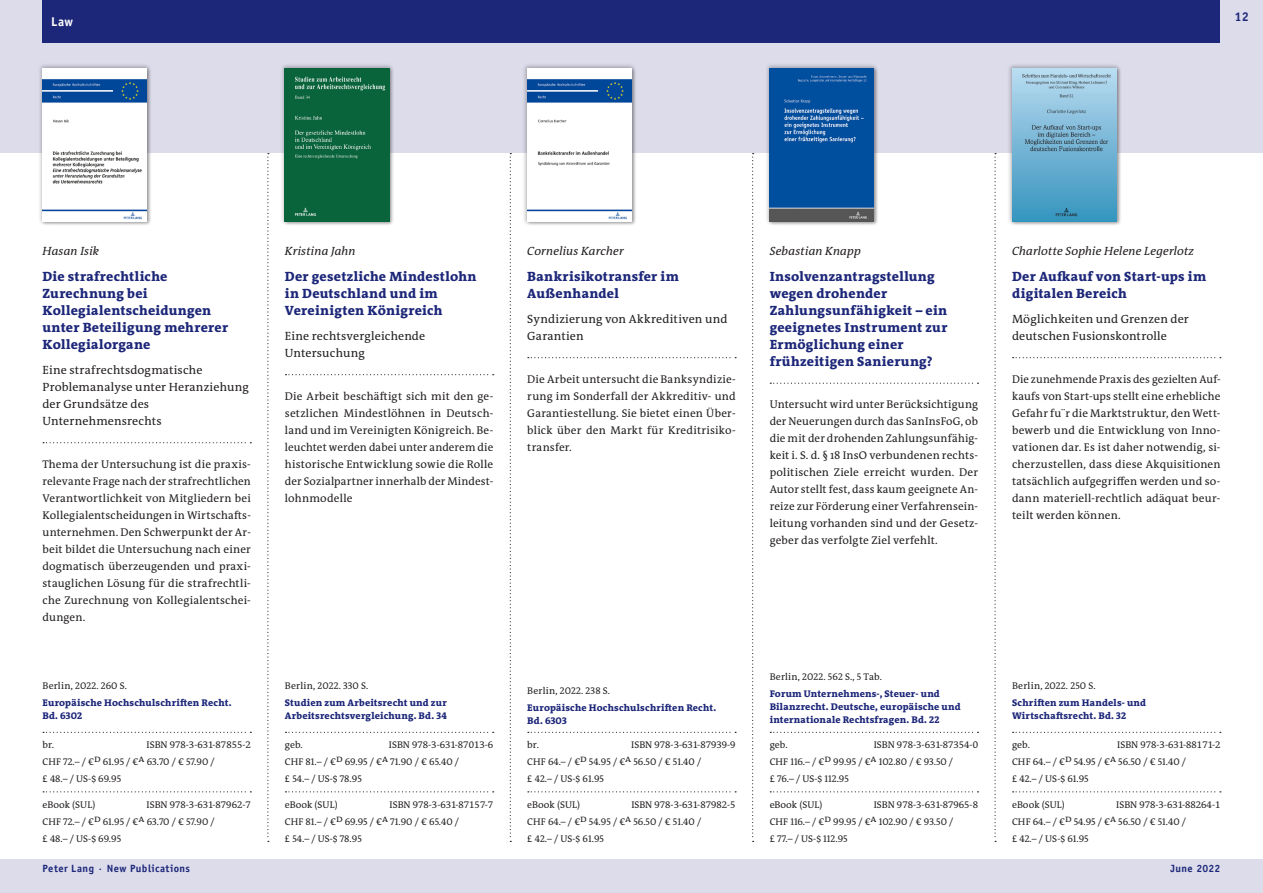
<style>
.page{position:relative;width:1263px;height:893px;background:#fff}
.page>*{position:absolute;margin:0;border:0;box-sizing:border-box;transform-origin:0 0}
._110___Titel{font:800 13.5px/17px "The Antiqua B W8";letter-spacing:.02em;color:#1d2779}
.Subjects{font:700 12.75px "Officina Sans";color:#fff}
.t1{font:700 12.75px "Officina Sans";color:#1d2779}
._120___Untertitel{font:12px/17px "The Antiqua B W5 Plain";letter-spacing:.015em;color:#231f20}
._100___Autor{font:italic 12px "The Antiqua B W5 Plain";letter-spacing:.01em;color:#231f20}
._300___Werbetext__FK{font:11.25px/17px "The Antiqua B W5 Plain";letter-spacing:.015em;color:#231f20;text-align:justify}
.t2{font:700 10.5px "Officina Sans";letter-spacing:.04em;color:#1d2779}
._230___Preise{font:9.75px/17px "The Antiqua B W5 Plain";color:#231f20}
._210___Reihe{font:800 9.75px/12.8px "The Antiqua B W8";letter-spacing:.02em;color:#1d2779}
._220___ISBN{font:9.75px "The Antiqua B W5 Plain";color:#231f20}
._200___Ort_Jahr_Umfa{font:9.75px "The Antiqua B W5 Plain";letter-spacing:.025em;color:#231f20}
</style>
<div class="page">
<div style="left:0;top:0;width:1263px;height:153px;background:#dcdceb"></div>
<div style="left:0;top:859px;width:1263px;height:34px;background:#dcdceb"></div>
<svg style="left:267px;top:153px;width:2px;height:689px"></svg>
<svg style="left:1013px;top:732px;width:208px;height:1px"></svg>
<svg style="left:1013px;top:791px;width:208px;height:1px"></svg>
<svg style="left:1013px;top:357px;width:208px;height:1px"></svg>
<svg style="left:770px;top:732px;width:208px;height:1px"></svg>
<svg style="left:770px;top:791px;width:208px;height:1px"></svg>
<svg style="left:770px;top:383px;width:208px;height:1px"></svg>
<svg style="left:528px;top:732px;width:208px;height:1px"></svg>
<svg style="left:528px;top:791px;width:208px;height:1px"></svg>
<svg style="left:528px;top:357px;width:208px;height:1px"></svg>
<svg style="left:285px;top:732px;width:209px;height:1px"></svg>
<svg style="left:285px;top:791px;width:209px;height:1px"></svg>
<svg style="left:285px;top:374px;width:209px;height:1px"></svg>
<svg style="left:43px;top:732px;width:208px;height:1px"></svg>
<svg style="left:43px;top:791px;width:208px;height:1px"></svg>
<svg style="left:43px;top:442px;width:208px;height:1px"></svg>
<div style="left:43px;top:0;width:1177px;height:43px;background:#1d2779"></div>
<div style="left:522px;top:63px;width:115px;height:163px;background:#231f20;opacity:.3"></div>
<img style="left:527px;top:68px;width:104px;height:153px">
<div style="left:280px;top:63px;width:114px;height:163px;background:#231f20;opacity:.3"></div>
<img style="left:285px;top:68px;width:104px;height:153px">
<div style="left:37px;top:63px;width:115px;height:163px;background:#231f20;opacity:.3"></div>
<img style="left:43px;top:68px;width:104px;height:153px">
<div style="left:764px;top:63px;width:115px;height:163px;background:#231f20;opacity:.3"></div>
<img style="left:770px;top:68px;width:104px;height:153px">
<div style="left:1007px;top:63px;width:114px;height:163px;background:#231f20;opacity:.3"></div>
<img style="left:1012px;top:68px;width:104px;height:153px">
<svg style="left:510px;top:153px;width:1px;height:689px"></svg>
<svg style="left:752px;top:153px;width:2px;height:689px"></svg>
<svg style="left:994px;top:153px;width:2px;height:689px"></svg>
<p class="Subjects" style="left:51px;top:13px;width:24px">Law</p>
<p class="t1" style="left:1234px;top:9px;width:16px">12</p>
<p class="_100___Autor" style="left:43px;top:243px;width:58px">Hasan Isik</p>
<p class="_110___Titel" style="left:43px;top:268px;width:187px">Die strafrechtliche<br>Zurechnung bei<br>Kollegialentscheidungen unter Beteiligung mehrerer<br>Kollegialorgane</p>
<p class="_120___Untertitel" style="left:43px;top:362px;width:208px">Eine strafrechtsdogmatische<br>Problemanalyse unter Heranziehung der Grundsätze des<br>Unternehmensrechts</p>
<p class="_300___Werbetext__FK" style="left:43px;top:456px;width:210px">Thema der Untersuchung ist die praxis&shy;relevante Frage nach der strafrechtlichen Verantwortlichkeit von Mitgliedern bei Kollegialentscheidungen in Wirtschafts&shy;unternehmen. Den Schwerpunkt der Ar&shy;beit bildet die Untersuchung nach einer dogmatisch überzeugenden und praxi&shy;stauglichen Lösung für die strafrechtli&shy;che Zurechnung von Kollegialentschei&shy;dungen.</p>
<p class="_200___Ort_Jahr_Umfa" style="left:43px;top:679px;width:86px">Berlin, 2022. 260 S.</p>
<p class="_210___Reihe" style="left:43px;top:696px;width:190px">Europäische Hochschulschriften Recht.<br>Bd. 6302</p>
<p class="_220___ISBN" style="left:43px;top:739px;width:13px">br.</p>
<p class="_220___ISBN" style="left:147px;top:739px;width:106px">ISBN 978-3-631-87855-2</p>
<p class="_230___Preise" style="left:43px;top:754px;width:174px">CHF 72.– / €D 61.95 / €A 63.70 / € 57.90 / £ 48.– / US-$ 69.95</p>
<p class="_220___ISBN" style="left:43px;top:798px;width:54px">eBook (SUL)</p>
<p class="_220___ISBN" style="left:147px;top:798px;width:106px">ISBN 978-3-631-87962-7</p>
<p class="_230___Preise" style="left:43px;top:813px;width:174px">CHF 72.– / €D 61.95 / €A 63.70 / € 57.90 / £ 48.– / US-$ 69.95</p>
<p class="_100___Autor" style="left:285px;top:243px;width:72px">Kristina Jahn</p>
<p class="_110___Titel" style="left:285px;top:268px;width:193px">Der gesetzliche Mindestlohn in Deutschland und im<br>Vereinigten Königreich</p>
<p class="_120___Untertitel" style="left:285px;top:328px;width:142px">Eine rechtsvergleichende<br>Untersuchung</p>
<p class="_300___Werbetext__FK" style="left:285px;top:387px;width:210px">Die Arbeit beschäftigt sich mit den ge&shy;setzlichen Mindestlöhnen in Deutsch&shy;land und im Vereinigten Königreich. Be&shy;leuchtet werden dabei unter anderem die historische Entwicklung sowie die Rolle der Sozialpartner innerhalb der Mindest&shy;lohnmodelle</p>
<p class="_200___Ort_Jahr_Umfa" style="left:285px;top:679px;width:85px">Berlin, 2022. 330 S.</p>
<p class="_210___Reihe" style="left:285px;top:696px;width:163px">Studien zum Arbeitsrecht und zur<br>Arbeitsrechtsvergleichung. Bd. 34</p>
<p class="_220___ISBN" style="left:285px;top:739px;width:19px">geb.</p>
<p class="_220___ISBN" style="left:389px;top:739px;width:106px">ISBN 978-3-631-87013-6</p>
<p class="_230___Preise" style="left:285px;top:754px;width:176px">CHF 81.– / €D 69.95 / €A 71.90 / € 65.40 / £ 54.– / US-$ 78.95</p>
<p class="_220___ISBN" style="left:285px;top:798px;width:54px">eBook (SUL)</p>
<p class="_220___ISBN" style="left:389px;top:798px;width:105px">ISBN 978-3-631-87157-7</p>
<p class="_230___Preise" style="left:285px;top:813px;width:176px">CHF 81.– / €D 69.95 / €A 71.90 / € 65.40 / £ 54.– / US-$ 78.95</p>
<p class="_100___Autor" style="left:527px;top:243px;width:98px">Cornelius Karcher</p>
<p class="_110___Titel" style="left:527px;top:268px;width:153px">Bankrisikotransfer im<br>Außenhandel</p>
<p class="_120___Untertitel" style="left:527px;top:311px;width:202px">Syndizierung von Akkreditiven und<br>Garantien</p>
<p class="_300___Werbetext__FK" style="left:527px;top:370px;width:210px">Die Arbeit untersucht die Banksyndizie&shy;rung im Sonderfall der Akkreditiv- und Garantiestellung. Sie bietet einen Über&shy;blick über den Markt für Kreditrisiko&shy;transfer.</p>
<p class="_200___Ort_Jahr_Umfa" style="left:527px;top:685px;width:84px">Berlin, 2022. 238 S.</p>
<p class="_210___Reihe" style="left:527px;top:702px;width:190px">Europäische Hochschulschriften Recht.<br>Bd. 6303</p>
<p class="_220___ISBN" style="left:527px;top:739px;width:13px">br.</p>
<p class="_220___ISBN" style="left:631px;top:739px;width:106px">ISBN 978-3-631-87939-9</p>
<p class="_230___Preise" style="left:527px;top:754px;width:175px">CHF 64.– / €D 54.95 / €A 56.50 / € 51.40 / £ 42.– / US-$ 61.95</p>
<p class="_220___ISBN" style="left:527px;top:798px;width:54px">eBook (SUL)</p>
<p class="_220___ISBN" style="left:631px;top:798px;width:106px">ISBN 978-3-631-87982-5</p>
<p class="_230___Preise" style="left:527px;top:813px;width:175px">CHF 64.– / €D 54.95 / €A 56.50 / € 51.40 / £ 42.– / US-$ 61.95</p>
<p class="_100___Autor" style="left:770px;top:243px;width:93px">Sebastian Knapp</p>
<p class="_110___Titel" style="left:770px;top:268px;width:179px">Insolvenzantragstellung wegen drohender<br>Zahlungsunfähigkeit – ein geeignetes Instrument zur<br>Ermöglichung einer frühzeitigen Sanierung?</p>
<p class="_300___Werbetext__FK" style="left:770px;top:396px;width:210px">Untersucht wird unter Berücksichtigung der Neuerungen durch das SanInsFoG, ob die mit der drohenden Zahlungsunfähig&shy;keit i. S. d. § 18 InsO verbundenen rechts&shy;politischen Ziele erreicht wurden. Der Autor stellt fest, dass kaum geeignete An&shy;reize zur Förderung einer Verfahrensein&shy;leitung vorhanden sind und der Gesetz&shy;geber das verfolgte Ziel verfehlt.</p>
<p class="_100___Autor" style="left:1012px;top:243px;width:184px">Charlotte Sophie Helene Legerlotz</p>
<p class="_110___Titel" style="left:1012px;top:268px;width:196px">Der Aufkauf von Start-ups im digitalen Bereich</p>
<p class="_120___Untertitel" style="left:1012px;top:311px;width:178px">Möglichkeiten und Grenzen der deutschen Fusionskontrolle</p>
<p class="_300___Werbetext__FK" style="left:1012px;top:370px;width:210px">Die zunehmende Praxis des gezielten Auf&shy;kaufs von Start-ups stellt eine erhebliche Gefahr fu¨r die Marktstruktur, den Wett&shy;bewerb und die Entwicklung von Inno&shy;vationen dar. Es ist daher notwendig, si&shy;cherzustellen, dass diese Akquisitionen tatsächlich aufgegriffen werden und so&shy;dann materiell-rechtlich adäquat beur&shy;teilt werden können.</p>
<p class="_200___Ort_Jahr_Umfa" style="left:770px;top:671px;width:114px">Berlin, 2022. 562 S., 5 Tab.</p>
<p class="_210___Reihe" style="left:770px;top:688px;width:192px">Forum Unternehmens-, Steuer- und<br>Bilanzrecht. Deutsche, europäische und internationale Rechtsfragen. Bd. 22</p>
<p class="_220___ISBN" style="left:770px;top:739px;width:19px">geb.</p>
<p class="_220___ISBN" style="left:874px;top:739px;width:106px">ISBN 978-3-631-87354-0</p>
<p class="_230___Preise" style="left:770px;top:754px;width:185px">CHF 116.– / €D 99.95 / €A 102.80 / € 93.50 / £ 76.– / US-$ 112.95</p>
<p class="_220___ISBN" style="left:770px;top:798px;width:54px">eBook (SUL)</p>
<p class="_220___ISBN" style="left:874px;top:798px;width:106px">ISBN 978-3-631-87965-8</p>
<p class="_230___Preise" style="left:770px;top:813px;width:185px">CHF 116.– / €D 99.95 / €A 102.90 / € 93.50 / £ 77.– / US-$ 112.95</p>
<p class="_200___Ort_Jahr_Umfa" style="left:1012px;top:679px;width:85px">Berlin, 2022. 250 S.</p>
<p class="_210___Reihe" style="left:1012px;top:696px;width:136px">Schriften zum Handels- und<br>Wirtschaftsrecht. Bd. 32</p>
<p class="_220___ISBN" style="left:1012px;top:739px;width:19px">geb.</p>
<p class="_220___ISBN" style="left:1117px;top:739px;width:105px">ISBN 978-3-631-88171-2</p>
<p class="_230___Preise" style="left:1012px;top:754px;width:175px">CHF 64.– / €D 54.95 / €A 56.50 / € 51.40 / £ 42.– / US-$ 61.95</p>
<p class="_220___ISBN" style="left:1012px;top:798px;width:54px">eBook (SUL)</p>
<p class="_220___ISBN" style="left:1116px;top:798px;width:106px">ISBN 978-3-631-88264-1</p>
<p class="_230___Preise" style="left:1012px;top:813px;width:175px">CHF 64.– / €D 54.95 / €A 56.50 / € 51.40 / £ 42.– / US-$ 61.95</p>
<p class="t2" style="left:43px;top:862px;width:149px">Peter Lang · New Publications</p>
<p class="t2" style="left:1170px;top:862px;width:51px">June 2022</p>
</div>
